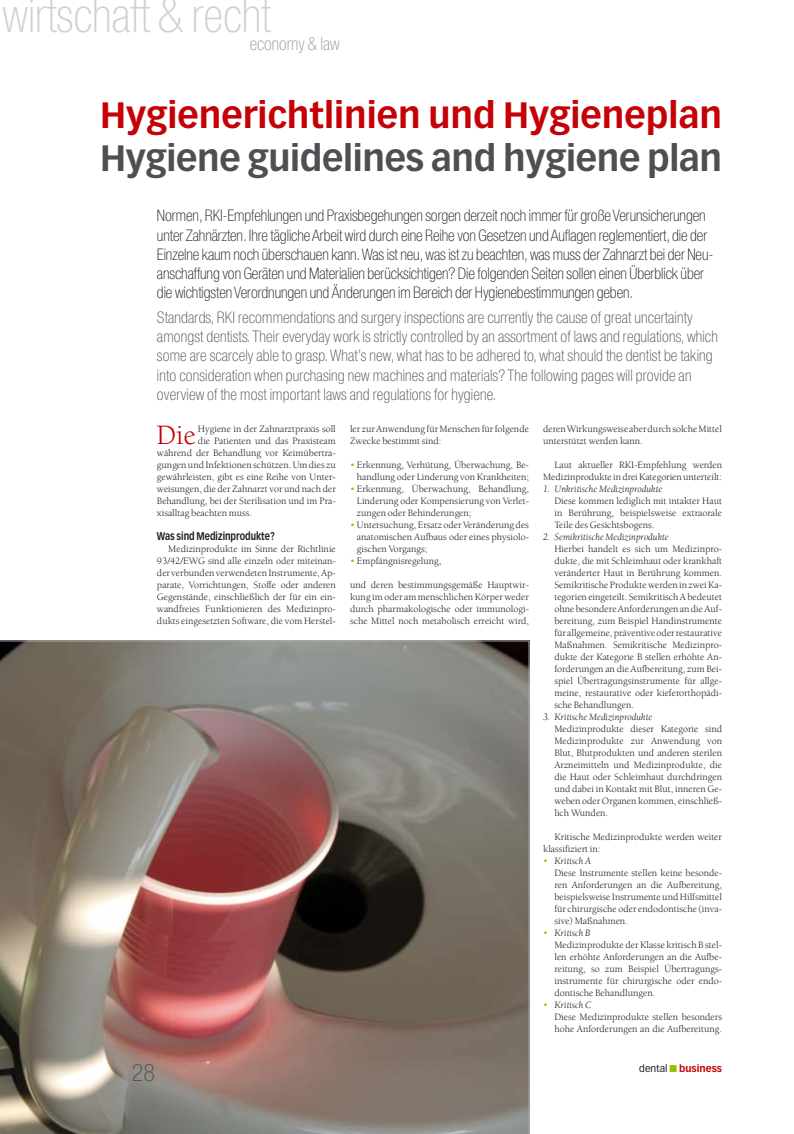
<style>
.page{position:relative;width:794px;height:1134px;background:#fff}
.page>*{position:absolute;margin:0;border:0;box-sizing:border-box;transform-origin:0 0}
.t1{font:100 condensed 48px "Helvetica Neue";color:#ced0d2}
.t2{font:700 36px "Vectora LH";color:#c50006}
.t3{font:700 36px "Vectora LH";letter-spacing:-.01em;color:#504e53}
.t4{font:28.9px "Berkeley";color:#c50006}
.t5{font:100 condensed 24px "Helvetica Neue";color:#504e53}
.t6{font:100 condensed 18px "Helvetica Neue";color:#97979b}
.t7{font:100 condensed 16px/19.2px "Helvetica Neue";letter-spacing:-.005em;color:#1b1c20}
.t8{font:100 condensed 16px/19.2px "Helvetica Neue";letter-spacing:.01em;color:#504e53}
.t9{font:700 11px "Vectora LH";color:#1b1c20;scale:.8 1}
.t10{font:10px/12px "Berkeley";color:#1b1c20;text-align:justify}
.t11{font:italic 10px "Berkeley";color:#1b1c20}
.t12{font:700 10px "Vectora LH";color:#c50006}
.s1{color:#98c000}
.s2{font-style:italic}
.s3{font-weight:400;color:#1b1c20}
</style>
<div class="page">
<svg style="left:0;top:641px;width:529px;height:493px"></svg>
<h1 class="t1" style="left:2px;top:-2px;width:270px">wirtschaft &amp; recht</h1>
<h3 class="t6" style="left:250px;top:37px;width:92px">economy &amp; law</h3>
<h2 class="t2" style="left:100px;top:100px;width:623px">Hygienerichtlinien und Hygieneplan</h2>
<h2 class="t3" style="left:100px;top:143px;width:623px">Hygiene guidelines and hygiene plan</h2>
<p class="t7" style="left:157px;top:207px;width:558px">Normen, RKI-Empfehlungen und Praxisbegehungen sorgen derzeit noch immer für große Verunsicherungen unter Zahnärzten. Ihre tägliche Arbeit wird durch eine Reihe von Gesetzen und Auflagen reglementiert, die der Einzelne kaum noch überschauen kann.Was ist neu, was ist zu beachten, was muss der Zahnarzt bei der Neu&shy;anschaffung von Geräten und Materialien berücksichtigen? Die folgenden Seiten sollen einen Überblick über die wichtigsten Verordnungen und Änderungen im Bereich der Hygienebestimmungen geben.</p>
<p class="t8" style="left:157px;top:309px;width:562px">Standards, RKI recommendations and surgery inspections are currently the cause of great uncertainty amongst dentists.Their everyday work is strictly controlled by an assortment of laws and regulations, which some are scarcely able to grasp.What’s new, what has to be adhered to, what should the dentist be taking into consideration when purchasing new machines and materials? The following pages will provide an overview of the most important laws and regulations for hygiene.</p>
<h3 class="t4" style="left:156px;top:424px;width:41px">Die</h3>
<p class="t10" style="left:198px;top:424px;width:139px">Hygiene in der Zahnarztpraxis soll</p>
<p class="t10" style="left:198px;top:436px;width:139px">die Patienten und das Praxisteam</p>
<p class="t10" style="left:157px;top:448px;width:180px">während der Behandlung vor Keimübertra-</p>
<p class="t10" style="left:157px;top:460px;width:180px">gungen und Infektionen schützen. Um dies zu</p>
<p class="t10" style="left:157px;top:472px;width:180px">gewährleisten, gibt es eine Reihe von Unter-</p>
<p class="t10" style="left:157px;top:484px;width:180px">weisungen, die der Zahnarzt vor und nach der</p>
<p class="t10" style="left:157px;top:496px;width:180px">Behandlung, bei der Sterilisation und im Pra-</p>
<p class="t10" style="left:157px;top:508px;width:97px">xisalltag beachten muss.</p>
<p class="t9" style="left:157px;top:531px;width:149px">Was sind Medizinprodukte?</p>
<p class="t10" style="left:157px;top:544px;width:180px;text-indent:11px">Medizinprodukte im Sinne der Richtlinie 93/42/EWG sind alle einzeln oder miteinan&shy;der verbunden verwendeten Instrumente, Ap&shy;parate, Vorrichtungen, Stoffe oder anderen Gegenstände, einschließlich der für ein ein&shy;wandfreies Funktionieren des Medizinpro&shy;dukts eingesetzten Software, die vom Herstel-</p>
<h3 class="t5" style="left:132px;top:1064px;width:25px">28</h3>
<p class="t10" style="left:350px;top:424px;width:180px">ler zur Anwendung für Menschen für folgende<br>Zwecke bestimmt sind:</p>
<p class="t10" style="left:350px;top:460px;width:180px;text-align:right"><span class="s1">•</span> Erkennung, Verhütung, Überwachung, Be&shy;handlung oder Linderung von Krankheiten;</p>
<p class="t10" style="left:357px;top:484px;width:174px;text-indent:-7px"><span class="s1">•</span> Erkennung, Überwachung, Behandlung, Linderung oder Kompensierung von Verlet&shy;zungen oder Behinderungen;</p>
<p class="t10" style="left:357px;top:520px;width:174px;text-indent:-7px"><span class="s1">•</span> Untersuchung, Ersatz oder Veränderung des anatomischen Aufbaus oder eines physiolo&shy;gischen Vorgangs;</p>
<p class="t10" style="left:350px;top:556px;width:93px"><span class="s1">•</span> Empfängnisregelung,</p>
<p class="t10" style="left:350px;top:580px;width:180px">und deren bestimmungsgemäße Hauptwir&shy;kung im oder am menschlichen Körper weder durch pharmakologische oder immunologi&shy;sche Mittel noch metabolisch erreicht wird,</p>
<p class="t10" style="left:543px;top:424px;width:180px">deren Wirkungsweise aber durch solche Mittel unterstützt werden kann.</p>
<p class="t10" style="left:543px;top:460px;width:180px;text-align:right">Laut aktueller RKI-Empfehlung werden<br>Medizinprodukte in drei Kategorien unterteilt:</p>
<p class="t11" style="left:543px;top:485px;width:121px">1. Unkritische Medizinprodukte</p>
<p class="t10" style="left:554px;top:496px;width:169px">Diese kommen lediglich mit intakter Haut in Berührung, beispielsweise extraorale Teile des Gesichtsbogens.</p>
<p class="t11" style="left:543px;top:533px;width:127px">2. Semikritische Medizinprodukte</p>
<p class="t10" style="left:554px;top:544px;width:169px">Hierbei handelt es sich um Medizinpro&shy;dukte, die mit Schleimhaut oder krankhaft veränderter Haut in Berührung kommen.<br>Semikritische Produkte werden in zwei Ka&shy;tegorien eingeteilt. Semikritisch A bedeutet ohne besondere Anforderungen an die Auf&shy;bereitung, zum Beispiel Handinstrumente für allgemeine, präventive oder restaurative Maßnahmen. Semikritische Medizinpro&shy;dukte der Kategorie B stellen erhöhte An&shy;forderungen an die Aufbereitung, zum Bei&shy;spiel Übertragungsinstrumente für allge&shy;meine, restaurative oder kieferorthopädi&shy;sche Behandlungen.</p>
<p class="t11" style="left:543px;top:713px;width:111px">3. Kritische Medizinprodukte</p>
<p class="t10" style="left:554px;top:724px;width:169px">Medizinprodukte dieser Kategorie sind Medizinprodukte zur Anwendung von Blut, Blutprodukten und anderen sterilen Arzneimitteln und Medizinprodukte, die die Haut oder Schleimhaut durchdringen und dabei in Kontakt mit Blut, inneren Ge&shy;weben oder Organen kommen, einschließ&shy;lich Wunden.</p>
<p class="t10" style="left:543px;top:832px;width:180px;text-indent:11px">Kritische Medizinprodukte werden weiter klassifiziert in:</p>
<p class="t10" style="left:554px;top:856px;width:169px;text-align:left;text-indent:-11px"><span class="s1">•</span> <span class="s2">Kritisch A<br></span>Diese Instrumente stellen keine besonde&shy;ren Anforderungen an die Aufbereitung, beispielsweise Instrumente und Hilfsmittel für chirurgische oder endodontische (inva&shy;sive) Maßnahmen.</p>
<p class="t10" style="left:554px;top:928px;width:169px;text-align:left;text-indent:-11px"><span class="s1">•</span> <span class="s2">Kritisch B<br></span>Medizinprodukte der Klasse kritisch B stel&shy;len erhöhte Anforderungen an die Aufbe&shy;reitung, so zum Beispiel Übertragungs&shy;instrumente für chirurgische oder endo&shy;dontische Behandlungen.</p>
<p class="t10" style="left:554px;top:1000px;width:169px;text-align:left;text-indent:-11px"><span class="s1">•</span> <span class="s2">Kritisch C<br></span>Diese Medizinprodukte stellen besonders hohe Anforderungen an die Aufbereitung.</p>
<p class="t12" style="left:639px;top:1064px;width:84px"><span class="s3">dental</span> <span class="s1">■</span> business</p>
</div>
